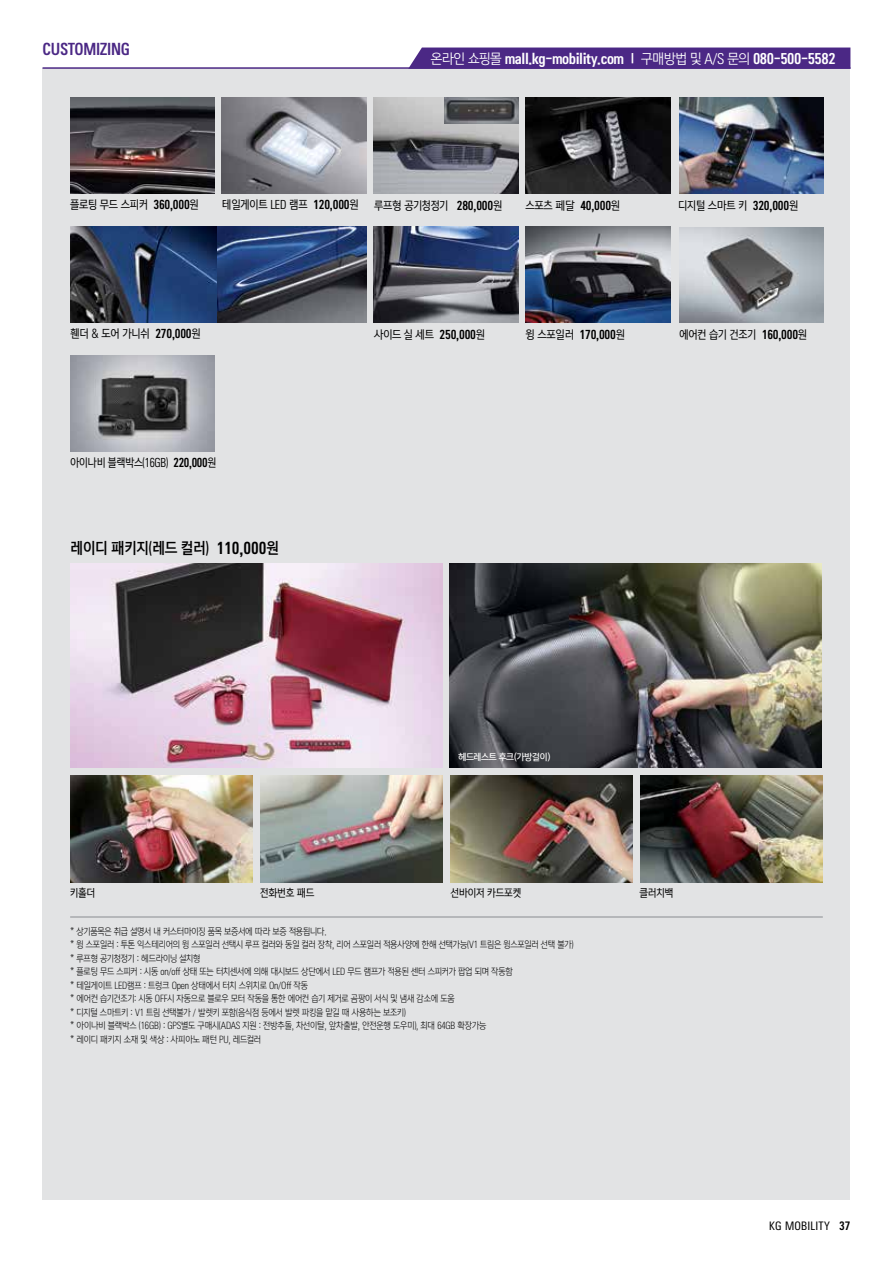
<style>
.page{position:relative;width:893px;height:1263px;background:#fff}
.page>*{position:absolute;margin:0;border:0;box-sizing:border-box;transform-origin:0 0}
.t1{font:15px "Yoon Magazine Pro 770";letter-spacing:-.02em;color:#000;scale:.95 1}
.t2{font:15px "Yoon Magazine Pro 780";letter-spacing:-.02em;color:#4b2885;scale:.95 1}
.t3{font:13.5px "Yoon Magazine Pro 780";letter-spacing:-.03em;color:#fff}
.t4{font:11.25px "Yoon Magazine Pro 750";letter-spacing:-.02em;color:#000;scale:.95 1}
.t5{font:11.25px "Yoon Magazine Pro 750";letter-spacing:-.02em;color:#000;scale:.91 1}
.t6{font:11.25px "Yoon Magazine Pro 780";letter-spacing:-.02em;color:#000;scale:.95 1}
.t7{font:10.5px "Yoon Magazine Pro 750";letter-spacing:-.02em;color:#000;scale:.95 1}
.t8{font:10.5px "Yoon Magazine Pro 760";letter-spacing:.02em;color:#000}
.t9{font:9px/13.5px "Yoon Magazine Pro 730";letter-spacing:-.02em;color:#000;scale:.95 1}
.t10{font:9px "Yoon Gothic Pro 765";letter-spacing:-.04em;color:#fff;scale:.95 1}
.s1{font-family:"Yoon Magazine Pro 740"}
.s2{font-size:10.5px}
.s3{font-family:"Yoon Magazine Pro 780"}
.s4{font-family:"Yoon Magazine Pro 750"}
</style>
<div class="page">
<div style="left:43px;top:68px;width:807px;height:1131px;background:#e2e3e4"></div>
<hr style="left:43px;top:67px;width:807px;height:2px;background:#4b2885">
<img style="left:222px;top:98px;width:145px;height:95px">
<img style="left:526px;top:98px;width:144px;height:95px">
<img style="left:374px;top:98px;width:144px;height:95px">
<img style="left:70px;top:98px;width:145px;height:95px">
<img style="left:70px;top:227px;width:297px;height:95px">
<img style="left:526px;top:227px;width:144px;height:95px">
<img style="left:679px;top:98px;width:145px;height:95px">
<img style="left:679px;top:227px;width:145px;height:96px">
<img style="left:70px;top:356px;width:145px;height:95px">
<img style="left:444px;top:98px;width:74px;height:25px">
<div style="left:408px;top:48px;width:442px;height:21px;background:#4b2885"></div>
<hr style="left:70px;top:916px;width:753px;height:2px;background:#a7a9ac">
<img style="left:451px;top:776px;width:182px;height:106px">
<img style="left:260px;top:776px;width:182px;height:106px">
<img style="left:640px;top:776px;width:182px;height:106px">
<img style="left:450px;top:563px;width:372px;height:205px">
<img style="left:70px;top:563px;width:372px;height:205px">
<img style="left:70px;top:776px;width:182px;height:106px">
<img style="left:374px;top:227px;width:144px;height:95px">
<h1 class="t2" style="left:43px;top:39px;width:94px">CUSTOMIZING</h1>
<h2 class="t3" style="left:431px;top:50px;width:406px"><span class="s1">온라인 쇼핑몰</span> mall.kg-mobility.com <span class="s2">|</span> <span class="s1">구매방법 및 A/S 문의</span> 080-500-5582</h2>
<p class="t4" style="left:70px;top:198px;width:137px">플로팅 무드 스피커 <span class="s3">360,000</span>원</p>
<p class="t4" style="left:222px;top:198px;width:145px">테일게이트 LED 램프 <span class="s3">120,000</span>원</p>
<p class="t4" style="left:374px;top:198px;width:136px">루프형 공기청정기 <span class="s3">280,000</span>원</p>
<p class="t4" style="left:526px;top:198px;width:101px">스포츠 페달 <span class="s3">40,000</span>원</p>
<p class="t4" style="left:70px;top:327px;width:139px">휀더 &amp; 도어 가니쉬 <span class="s3">270,000</span>원</p>
<p class="t6" style="left:526px;top:327px;width:106px"><span class="s4">윙 스포일러</span> 170,000<span class="s4">원</span></p>
<p class="t4" style="left:374px;top:327px;width:118px">사이드 실 세트 <span class="s3">250,000</span>원</p>
<p class="t5" style="left:70px;top:456px;width:162px">아이나비 블랙박스(16GB) <span class="s3">220,000</span>원</p>
<h1 class="t1" style="left:70px;top:539px;width:221px">레이디 패키지(레드 컬러) <span class="s3">110,000</span>원</h1>
<p class="t4" style="left:678px;top:198px;width:128px">디지털 스마트 키 <span class="s3">320,000</span>원</p>
<p class="t4" style="left:679px;top:327px;width:136px">에어컨 습기 건조기 <span class="s3">160,000</span>원</p>
<p class="t10" style="left:458px;top:751px;width:99px">헤드레스트 후크(가방걸이)</p>
<p class="t7" style="left:70px;top:886px;width:28px">키홀더</p>
<p class="t7" style="left:260px;top:886px;width:59px">전화번호 패드</p>
<p class="t7" style="left:451px;top:886px;width:76px">선바이저 카드포켓</p>
<p class="t7" style="left:639px;top:886px;width:37px">클러치백</p>
<p class="t9" style="left:70px;top:925px;width:532px">* 상기품목은 취급 설명서 내 커스터마이징 품목 보증서에 따라 보증 적용됩니다.<br>* 윙 스포일러 : 투톤 익스테리어의 윙 스포일러 선택시 루프 컬러와 동일 컬러 장착, 리어 스포일러 적용사양에 한해 선택가능(V1 트림은 윙스포일러 선택 불가) * 루프형 공기청정기 : 헤드라이닝 설치형<br>* 플로팅 무드 스피커 : 시동 on/off 상태 또는 터치센서에 의해 대시보드 상단에서 LED 무드 램프가 적용된 센터 스피커가 팝업 되며 작동함<br>* 테일게이트 LED램프 : 트렁크 Open 상태에서 터치 스위치로 On/Off 작동<br>* 에어컨 습기건조기: 시동 OFF시 자동으로 블로우 모터 작동을 통한 에어컨 습기 제거로 곰팡이 서식 및 냄새 감소에 도움<br>* 디지털 스마트키 : V1 트림 선택불가 / 발렛키 포함(음식점 등에서 발렛 파킹을 맡길 때 사용하는 보조키)<br>* 아이나비 블랙박스 (16GB) : GPS별도 구매시(ADAS 지원 : 전방추돌, 차선이탈, 앞차출발, 안전운행 도우미), 최대 64GB 확장가능<br>* 레이디 패키지 소재 및 색상 : 사피아노 패턴 PU, 레드컬러</p>
<p class="t8" style="left:769px;top:1219px;width:83px">KG MOBILITY <span class="s3">37</span></p>
</div>
